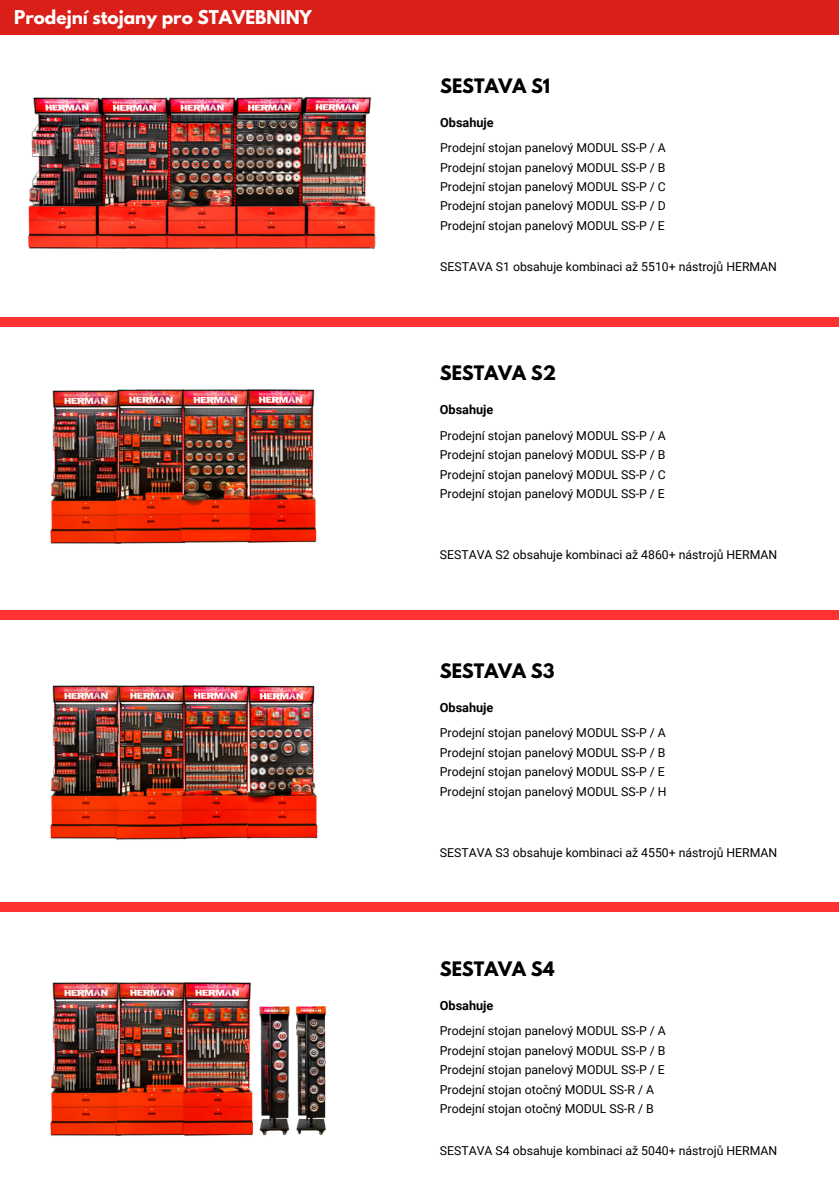
<style>
.page{position:relative;width:839px;height:1191px;background:#fff}
.page>*{position:absolute;margin:0;border:0;box-sizing:border-box;transform-origin:0 0}
.t1{font:700 17.6px "League Spartan";color:#000}
.t2{font:700 16.8px "League Spartan";color:#fff}
.t3{font:700 12.6px "Roboto";color:#000}
.t4{font:12.2px "Roboto";color:#000}
</style>
<div class="page">
<svg style="left:412px;top:317px;width:426px;height:1px"></svg>
<div style="left:0;top:318px;width:838px;height:9px;background:#ff3131"></div>
<div style="left:0;top:610px;width:838px;height:9px;background:#ff3131"></div>
<div style="left:0;top:0;width:838px;height:35px;background:#d91f18"></div>
<img style="left:14px;top:97px;width:377px;height:221px">
<div style="left:0;top:903px;width:838px;height:9px;background:#ff3131"></div>
<img style="left:50px;top:982px;width:20px;height:154px">
<img style="left:70px;top:982px;width:65px;height:154px">
<img style="left:135px;top:982px;width:116px;height:154px">
<img style="left:206px;top:1002px;width:38px;height:134px">
<img style="left:244px;top:1002px;width:83px;height:134px">
<img style="left:297px;top:389px;width:20px;height:154px">
<img style="left:50px;top:390px;width:19px;height:154px">
<img style="left:69px;top:389px;width:64px;height:155px">
<img style="left:133px;top:389px;width:164px;height:155px">
<img style="left:50px;top:685px;width:19px;height:154px">
<img style="left:69px;top:685px;width:64px;height:155px">
<img style="left:133px;top:685px;width:67px;height:155px">
<img style="left:200px;top:685px;width:118px;height:154px">
<p class="t2" style="left:14px;top:9px;width:299px">Prodejní stojany pro STAVEBNINY</p>
<p class="t1" style="left:440px;top:77px;width:111px">SESTAVA S1</p>
<p class="t3" style="left:440px;top:115px;width:55px">Obsahuje</p>
<p class="t4" style="left:440px;top:141px;width:227px">Prodejní stojan panelový MODUL SS-P / A</p>
<p class="t4" style="left:440px;top:160px;width:227px">Prodejní stojan panelový MODUL SS-P / B</p>
<p class="t4" style="left:440px;top:180px;width:227px">Prodejní stojan panelový MODUL SS-P / C</p>
<p class="t4" style="left:440px;top:199px;width:227px">Prodejní stojan panelový MODUL SS-P / D</p>
<p class="t4" style="left:440px;top:219px;width:226px">Prodejní stojan panelový MODUL SS-P / E</p>
<p class="t4" style="left:440px;top:260px;width:338px">SESTAVA S1 obsahuje kombinaci až 5510+ nástrojů HERMAN</p>
<p class="t1" style="left:440px;top:364px;width:118px">SESTAVA S2</p>
<p class="t3" style="left:440px;top:402px;width:55px">Obsahuje</p>
<p class="t4" style="left:440px;top:428px;width:228px">Prodejní stojan panelový MODUL SS-P / A</p>
<p class="t4" style="left:440px;top:448px;width:227px">Prodejní stojan panelový MODUL SS-P / B</p>
<h1 class="t4" style="left:440px;top:467px;width:227px">Prodejní stojan panelový MODUL SS-P / C</h1>
<h3 class="t4" style="left:440px;top:487px;width:226px">Prodejní stojan panelový MODUL SS-P / E</h3>
<p class="t4" style="left:440px;top:548px;width:339px">SESTAVA S2 obsahuje kombinaci až 4860+ nástrojů HERMAN</p>
<p class="t1" style="left:440px;top:662px;width:116px">SESTAVA S3</p>
<p class="t3" style="left:440px;top:700px;width:55px">Obsahuje</p>
<p class="t4" style="left:440px;top:726px;width:228px">Prodejní stojan panelový MODUL SS-P / A</p>
<p class="t4" style="left:440px;top:746px;width:227px">Prodejní stojan panelový MODUL SS-P / B</p>
<p class="t4" style="left:440px;top:765px;width:226px">Prodejní stojan panelový MODUL SS-P / E</p>
<p class="t4" style="left:440px;top:784px;width:228px">Prodejní stojan panelový MODUL SS-P / H</p>
<p class="t4" style="left:440px;top:846px;width:339px">SESTAVA S3 obsahuje kombinaci až 4550+ nástrojů HERMAN</p>
<p class="t1" style="left:440px;top:960px;width:116px">SESTAVA S4</p>
<p class="t3" style="left:440px;top:998px;width:55px">Obsahuje</p>
<p class="t4" style="left:440px;top:1024px;width:228px">Prodejní stojan panelový MODUL SS-P / A</p>
<p class="t4" style="left:440px;top:1043px;width:227px">Prodejní stojan panelový MODUL SS-P / B</p>
<h1 class="t4" style="left:440px;top:1063px;width:226px">Prodejní stojan panelový MODUL SS-P / E</h1>
<h3 class="t4" style="left:440px;top:1082px;width:216px">Prodejní stojan otočný MODUL SS-R / A</h3>
<p class="t4" style="left:440px;top:1102px;width:215px">Prodejní stojan otočný MODUL SS-R / B</p>
<p class="t4" style="left:440px;top:1143px;width:339px">SESTAVA S4 obsahuje kombinaci až 5040+ nástrojů HERMAN</p>
</div>
